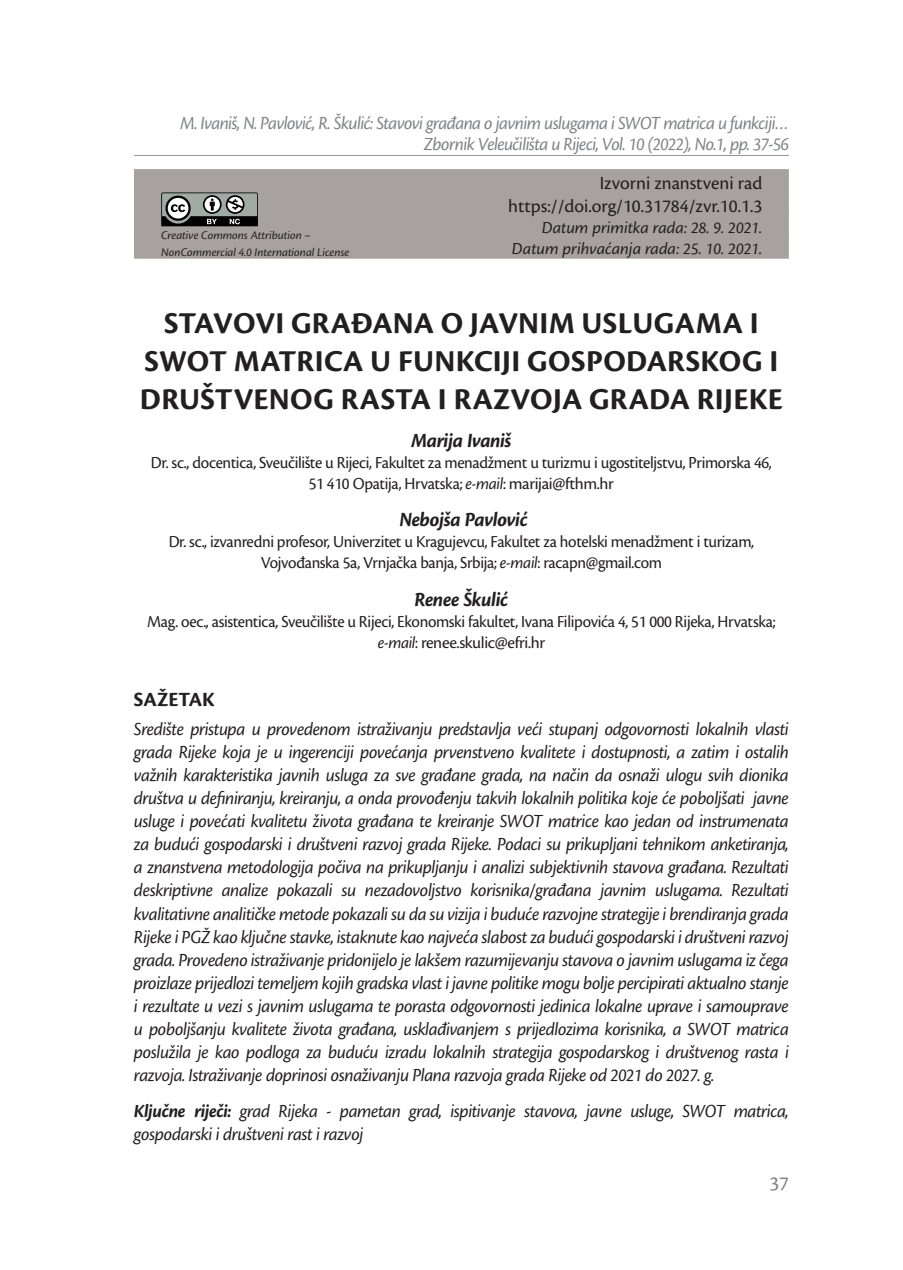
<style>
.page{position:relative;width:903px;height:1270px;background:#fff}
.page>*{position:absolute;margin:0;border:0;box-sizing:border-box;transform-origin:0 0}
.t1{font:700 31.5px/37.8px "Cronos Pro";letter-spacing:.01em;color:#231f20;text-align:center}
.t2{font:italic 700 21px "Cronos Pro";letter-spacing:-.025em;color:#231f20;scale:.96 1}
.t3{font:700 21px "Cronos Pro";color:#231f20}
.t4{font:21px "Cronos Pro";color:#808285}
.t5{font:italic 19.25px/23.1px "Cronos Pro";letter-spacing:-.025em;color:#231f20;text-align:justify;scale:.96 1}
.t6{font:italic 19.25px/21px "Cronos Pro";letter-spacing:-.035em;color:#808285;text-align:right;scale:.96 1}
.t7{font:19.25px/23.1px "Cronos Pro";color:#231f20;text-align:right}
.t8{font:17.5px/21px "Cronos Pro";letter-spacing:-.02em;color:#231f20;text-align:center;scale:.96 1}
.t9{font:italic 17.5px/21px "Cronos Pro";color:#231f20;text-align:right}
.t10{font:italic 12.25px/16.8px "Cronos Pro";letter-spacing:-.005em;color:#231f20}
.s1{font-style:italic}
.s2{font-weight:700}
</style>
<div class="page">
<hr style="left:134px;top:155px;width:655px;height:1px;background:#939598">
<div style="left:134px;top:169px;width:655px;height:25px;background:#a7a2a0"></div>
<div style="left:134px;top:192px;width:655px;height:25px;background:#a7a2a0"></div>
<div style="left:134px;top:213px;width:655px;height:25px;background:#a7a2a0"></div>
<div style="left:134px;top:234px;width:655px;height:25px;background:#a7a2a0"></div>
<svg style="left:161px;top:192px;width:97px;height:34px"></svg>
<p class="t6" style="left:180px;top:113px;width:635px">M. Ivaniš, N. Pavlović, R. Škulić: Stavovi građana o javnim uslugama i SWOT matrica u funkciji…<br>Zbornik Veleučilišta u Rijeci, Vol. 10 (2022), No.1, pp. 37-56</p>
<p class="t10" style="left:161px;top:227px;width:190px">Creative Commons Attribution –<br>NonCommercial 4.0 International License</p>
<p class="t7" style="left:508px;top:171px;width:255px">Izvorni znanstveni rad https://doi.org/10.31784/zvr.10.1.3</p>
<p class="t9" style="left:512px;top:217px;width:252px">Datum primitka rada: 28. 9. 2021.<br>Datum prihvaćanja rada: 25. 10. 2021.</p>
<h1 class="t1" style="left:140px;top:305px;width:644px">STAVOVI GRAĐANA O JAVNIM USLUGAMA I<br>SWOT MATRICA U FUNKCIJI GOSPODARSKOG I<br>DRUŠTVENOG RASTA I RAZVOJA GRADA RIJEKE</h1>
<p class="t2" style="left:411px;top:428px;width:106px">Marija Ivaniš</p>
<p class="t8" style="left:151px;top:452px;width:648px">Dr. sc., docentica, Sveučilište u Rijeci, Fakultet za menadžment u turizmu i ugostiteljstvu, Primorska 46,<br>51 410 Opatija, Hrvatska; <span class="s1">e-mail</span>: marijai@fthm.hr</p>
<p class="t2" style="left:399px;top:508px;width:135px">Nebojša Pavlović</p>
<p class="t8" style="left:169px;top:531px;width:611px">Dr. sc., izvanredni profesor, Univerzitet u Kragujevcu, Fakultet za hotelski menadžment i turizam,<br>Vojvođanska 5a, Vrnjačka banja, Srbija; <span class="s1">e-mail</span>: racapn@gmail.com</p>
<p class="t2" style="left:414px;top:587px;width:99px">Renee Škulić</p>
<p class="t8" style="left:147px;top:611px;width:656px">Mag. oec., asistentica, Sveučilište u Rijeci, Ekonomski fakultet, Ivana Filipovića 4, 51 000 Rijeka, Hrvatska; <span class="s1">e-mail</span>: renee.skulic@efri.hr</p>
<p class="t3" style="left:134px;top:688px;width:82px">SAŽETAK</p>
<p class="t5" style="left:134px;top:717px;width:684px">Središte pristupa u provedenom istraživanju predstavlja veći stupanj odgovornosti lokalnih vlasti grada Rijeke koja je u ingerenciji povećanja prvenstveno kvalitete i dostupnosti, a zatim i ostalih važnih karakteristika javnih usluga za sve građane grada, na način da osnaži ulogu svih dionika društva u definiranju, kreiranju, a onda provođenju takvih lokalnih politika koje će poboljšati javne usluge i povećati kvalitetu života građana te kreiranje SWOT matrice kao jedan od instrumenata za budući gospodarski i društveni razvoj grada Rijeke. Podaci su prikupljani tehnikom anketiranja, a znanstvena metodologija počiva na prikupljanju i analizi subjektivnih stavova građana. Rezultati deskriptivne analize pokazali su nezadovoljstvo korisnika/građana javnim uslugama. Rezultati kvalitativne analitičke metode pokazali su da su vizija i buduće razvojne strategije i brendiranja grada Rijeke i PGŽ kao ključne stavke, istaknute kao najveća slabost za budući gospodarski i društveni razvoj grada. Provedeno istraživanje pridonijelo je lakšem razumijevanju stavova o javnim uslugama iz čega proizlaze prijedlozi temeljem kojih gradska vlast i javne politike mogu bolje percipirati aktualno stanje i rezultate u vezi s javnim uslugama te porasta odgovornosti jedinica lokalne uprave i samouprave u poboljšanju kvalitete života građana, usklađivanjem s prijedlozima korisnika, a SWOT matrica poslužila je kao podloga za buduću izradu lokalnih strategija gospodarskog i društvenog rasta i razvoja. Istraživanje doprinosi osnaživanju Plana razvoja grada Rijeke od 2021 do 2027. g.</p>
<p class="t5" style="left:134px;top:1099px;width:684px"><span class="s2">Ključne riječi:</span> grad Rijeka - pametan grad, ispitivanje stavova, javne usluge, SWOT matrica, gospodarski i društveni rast i razvoj</p>
<p class="t4" style="left:769px;top:1171px;width:21px">37</p>
</div>
